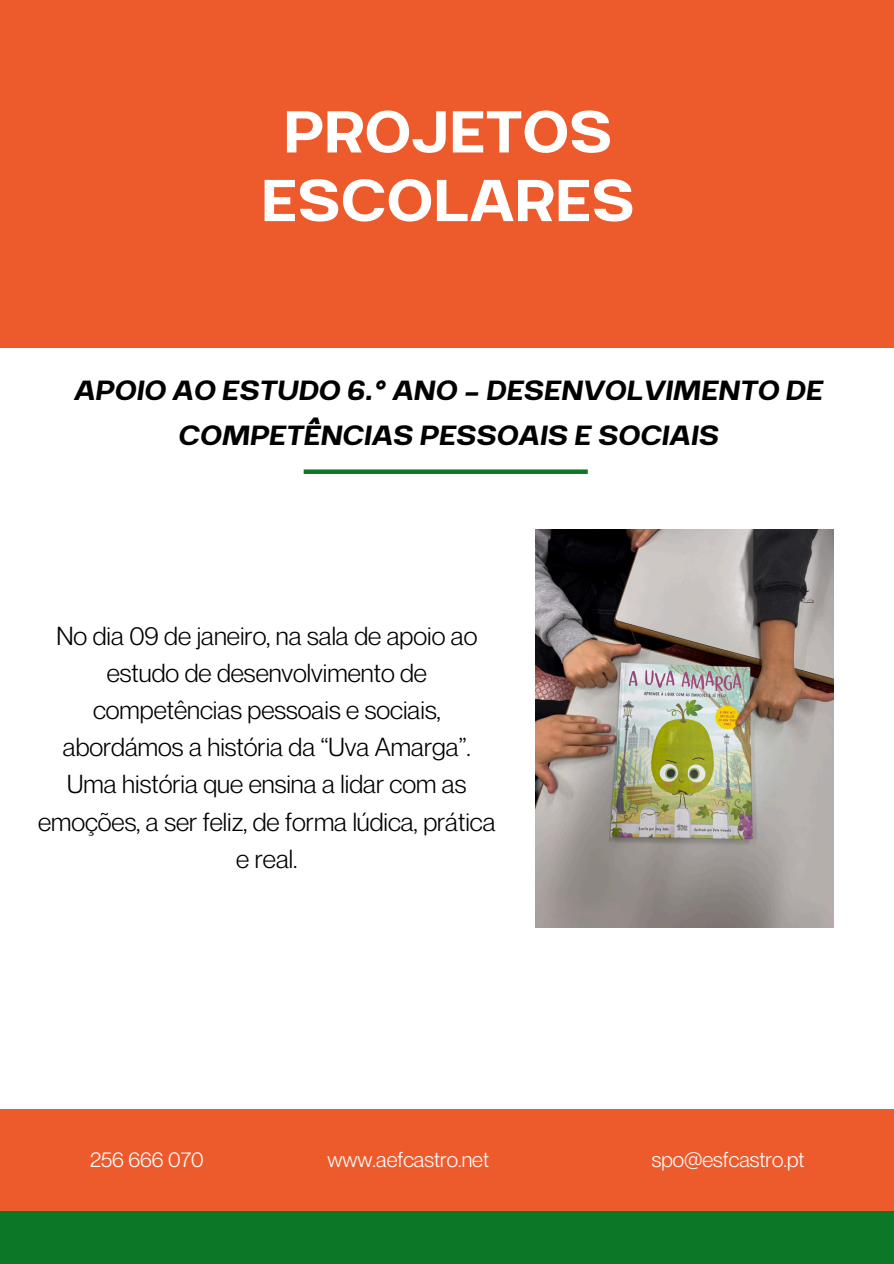
<style>
.page{position:relative;width:894px;height:1264px;background:#fff}
.page>*{position:absolute;margin:0;border:0;box-sizing:border-box;transform-origin:0 0}
.t1{font:70.35px/68.7px "Breul Grotesk A";color:#fff;text-align:center}
.t2{font:italic 33.15px/45.3px "Breul Grotesk A";color:#000;text-align:center}
.t3{font:25.5px/37.2px "Neue Montreal";color:#000;text-align:center}
.t4{font:21px "Neue Montreal";color:#fff}
</style>
<div class="page">
<div style="left:0;top:0;width:893px;height:348px;background:#ed5b2d"></div>
<div style="left:0;top:1108px;width:893px;height:104px;background:#ed5b2d"></div>
<div style="left:0;top:1211px;width:893px;height:52px;background:#0d7728"></div>
<div style="left:303px;top:469px;width:284px;height:5px;background:#0d7728"></div>
<img style="left:535px;top:529px;width:298px;height:398px">
<h1 class="t1" style="left:261px;top:89px;width:375px">PROJETOS<br>ESCOLARES</h1>
<p class="t2" style="left:73px;top:363px;width:750px">APOIO AO ESTUDO 6.º ANO - DESENVOLVIMENTO DE<br>COMPETÊNCIAS PESSOAIS E SOCIAIS</p>
<p class="t3" style="left:38px;top:617px;width:459px">No dia 09 de janeiro, na sala de apoio ao estudo de desenvolvimento de competências pessoais e sociais, abordámos a história da “Uva Amarga”.<br>Uma história que ensina a lidar com as emoções, a ser feliz, de forma lúdica, prática e real.</p>
<h2 class="t4" style="left:90px;top:1146px;width:115px">256 666 070</h2>
<p class="t4" style="left:327px;top:1146px;width:163px">www.aefcastro.net</p>
<h3 class="t4" style="left:651px;top:1146px;width:154px">spo@esfcastro.pt</h3>
</div>
